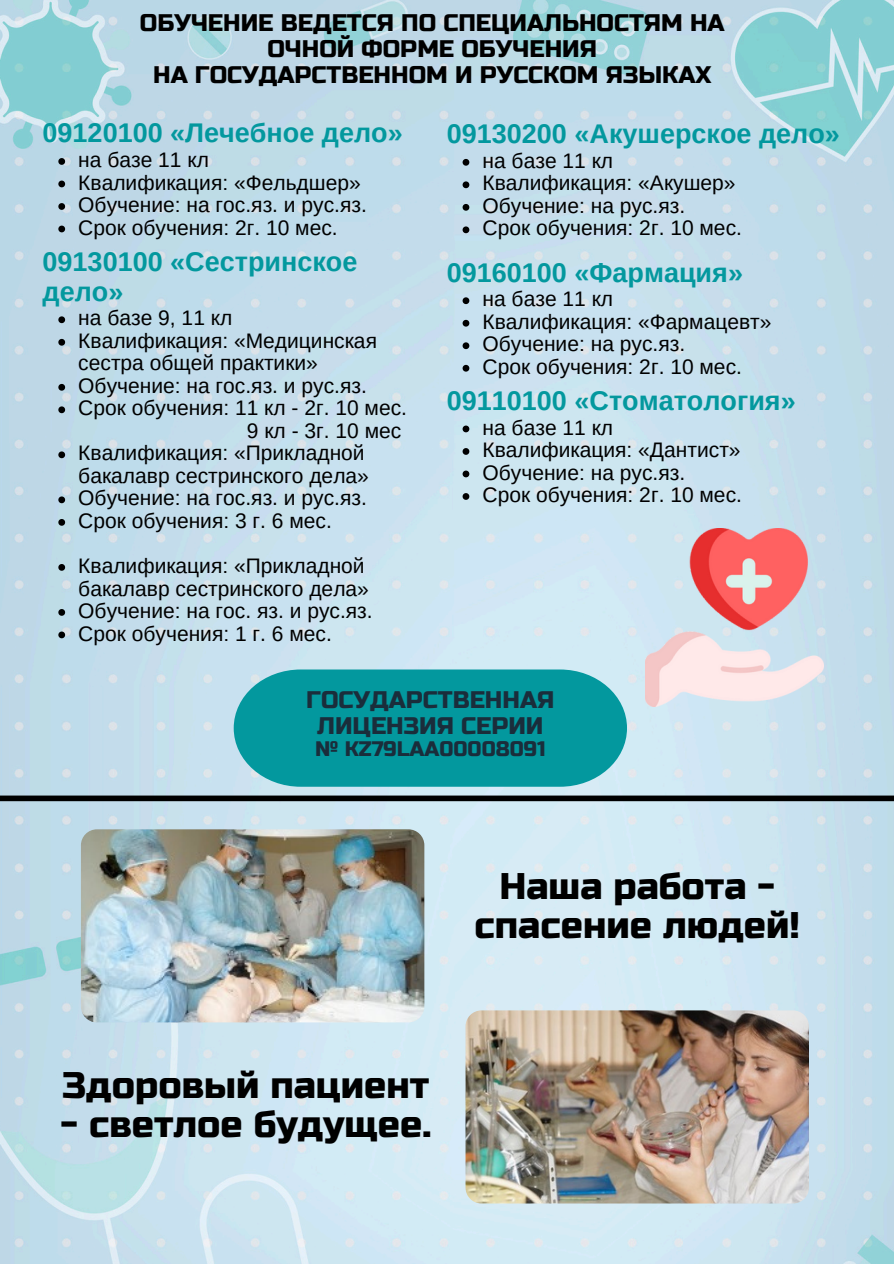
<style>
.page{position:relative;width:894px;height:1264px;background:#fff}
.page>*{position:absolute;margin:0;border:0;box-sizing:border-box;transform-origin:0 0}
.t1{font:37.05px/39.3px "Russo One";color:#000;text-align:center}
.t2{font:700 27px/29.2px "Arimo";color:#03989e}
.t3{font:24px/25.8px "Russo One";color:#000;text-align:center}
.t4{font:24px/25.8px "Russo One";color:#1a2d3b;text-align:center}
.t5{font:21px/22.5px "Arimo";color:#000}
.t6{font:21px "Russo One";color:#1a2d3b}
</style>
<div class="page">
<img style="left:0;top:0;width:893px;height:1263px">
<img style="left:81px;top:829px;width:343px;height:193px;border-radius:16px">
<img style="left:465px;top:1010px;width:343px;height:193px;border-radius:16px">
<div style="left:0;top:795px;width:893px;height:6px;background:#000"></div>
<svg style="left:234px;top:669px;width:392px;height:117px;fill:#03989e"></svg>
<img style="left:645px;top:529px;width:178px;height:177px">
<svg style="left:58px;top:158px;width:7px;height:7px"></svg>
<svg style="left:58px;top:181px;width:7px;height:6px"></svg>
<svg style="left:58px;top:203px;width:7px;height:7px"></svg>
<svg style="left:58px;top:226px;width:7px;height:6px"></svg>
<svg style="left:462px;top:159px;width:7px;height:7px"></svg>
<svg style="left:462px;top:181px;width:7px;height:7px"></svg>
<svg style="left:462px;top:204px;width:7px;height:7px"></svg>
<svg style="left:462px;top:226px;width:7px;height:7px"></svg>
<svg style="left:58px;top:316px;width:7px;height:7px"></svg>
<svg style="left:58px;top:339px;width:7px;height:6px"></svg>
<svg style="left:58px;top:384px;width:7px;height:6px"></svg>
<svg style="left:58px;top:406px;width:7px;height:7px"></svg>
<svg style="left:58px;top:451px;width:7px;height:7px"></svg>
<svg style="left:58px;top:496px;width:7px;height:7px"></svg>
<svg style="left:58px;top:519px;width:7px;height:6px"></svg>
<svg style="left:58px;top:564px;width:7px;height:6px"></svg>
<svg style="left:58px;top:609px;width:7px;height:6px"></svg>
<svg style="left:58px;top:631px;width:7px;height:7px"></svg>
<svg style="left:462px;top:297px;width:7px;height:7px"></svg>
<svg style="left:462px;top:320px;width:7px;height:6px"></svg>
<svg style="left:462px;top:342px;width:7px;height:7px"></svg>
<svg style="left:462px;top:365px;width:7px;height:6px"></svg>
<svg style="left:462px;top:425px;width:7px;height:7px"></svg>
<svg style="left:462px;top:448px;width:7px;height:7px"></svg>
<svg style="left:462px;top:470px;width:7px;height:7px"></svg>
<svg style="left:462px;top:493px;width:7px;height:7px"></svg>
<p class="t3" style="left:140px;top:10px;width:586px">ОБУЧЕНИЕ ВЕДЕТСЯ ПО СПЕЦИАЛЬНОСТЯМ НА<br>ОЧНОЙ ФОРМЕ ОБУЧЕНИЯ<br>НА ГОСУДАРСТВЕННОМ И РУССКОМ ЯЗЫКАХ</p>
<p class="t2" style="left:43px;top:118px;width:361px">09120100 «Лечебное дело»</p>
<h2 class="t5" style="left:78px;top:148px;width:132px">на базе 11 кл</h2>
<p class="t5" style="left:78px;top:171px;width:284px">Квалификация: «Фельдшер»</p>
<p class="t5" style="left:78px;top:193px;width:290px">Обучение: на гос.яз. и рус.яз.</p>
<p class="t5" style="left:78px;top:216px;width:261px">Срок обучения: 2г. 10 мес.</p>
<p class="t2" style="left:446px;top:119px;width:394px">09130200 «Акушерское дело»</p>
<h2 class="t5" style="left:482px;top:149px;width:132px">на базе 11 кл</h2>
<p class="t5" style="left:482px;top:172px;width:254px">Квалификация: «Акушер»</p>
<p class="t5" style="left:482px;top:194px;width:204px">Обучение: на рус.яз.</p>
<p class="t5" style="left:482px;top:217px;width:261px">Срок обучения: 2г. 10 мес.</p>
<p class="t2" style="left:43px;top:247px;width:316px">09130100 «Сестринское дело»</p>
<p class="t5" style="left:78px;top:307px;width:155px">на базе 9, 11 кл</p>
<p class="t5" style="left:78px;top:329px;width:300px">Квалификация: «Медицинская сестра общей практики»</p>
<p class="t5" style="left:78px;top:374px;width:290px">Обучение: на гос.яз. и рус.яз.</p>
<p class="t5" style="left:78px;top:397px;width:330px">Срок обучения: 11 кл - 2г. 10 мес.</p>
<p class="t5" style="left:247px;top:419px;width:156px">9 кл - 3г. 10 мес</p>
<p class="t5" style="left:78px;top:442px;width:292px">Квалификация: «Прикладной бакалавр сестринского дела»</p>
<p class="t5" style="left:78px;top:487px;width:290px">Обучение: на гос.яз. и рус.яз.</p>
<h2 class="t5" style="left:78px;top:509px;width:255px">Срок обучения: 3 г. 6 мес.</h2>
<p class="t5" style="left:78px;top:554px;width:292px">Квалификация: «Прикладной бакалавр сестринского дела»</p>
<p class="t5" style="left:78px;top:599px;width:296px">Обучение: на гос. яз. и рус.яз.</p>
<p class="t5" style="left:78px;top:622px;width:255px">Срок обучения: 1 г. 6 мес.</p>
<p class="t2" style="left:446px;top:257px;width:297px">09160100 «Фармация»</p>
<h2 class="t5" style="left:482px;top:288px;width:132px">на базе 11 кл</h2>
<p class="t5" style="left:482px;top:310px;width:290px">Квалификация: «Фармацевт»</p>
<p class="t5" style="left:482px;top:333px;width:204px">Обучение: на рус.яз.</p>
<p class="t5" style="left:482px;top:355px;width:261px">Срок обучения: 2г. 10 мес.</p>
<h3 class="t2" style="left:446px;top:386px;width:350px">09110100 «Стоматология»</h3>
<p class="t5" style="left:482px;top:416px;width:132px">на базе 11 кл</p>
<h1 class="t5" style="left:482px;top:438px;width:259px">Квалификация: «Дантист»</h1>
<h1 class="t5" style="left:482px;top:461px;width:204px">Обучение: на рус.яз.</h1>
<p class="t5" style="left:482px;top:483px;width:261px">Срок обучения: 2г. 10 мес.</p>
<p class="t4" style="left:306px;top:687px;width:249px">ГОСУДАРСТВЕННАЯ<br>ЛИЦЕНЗИЯ СЕРИИ</p>
<p class="t6" style="left:315px;top:736px;width:232px">№ KZ79LAA00008091</p>
<p class="t1" style="left:474px;top:866px;width:327px">Наша работа - спасение людей!</p>
<p class="t1" style="left:62px;top:1066px;width:368px">Здоровый пациент</p>
<p class="t1" style="left:61px;top:1105px;width:372px">- светлое будущее.</p>
</div>
